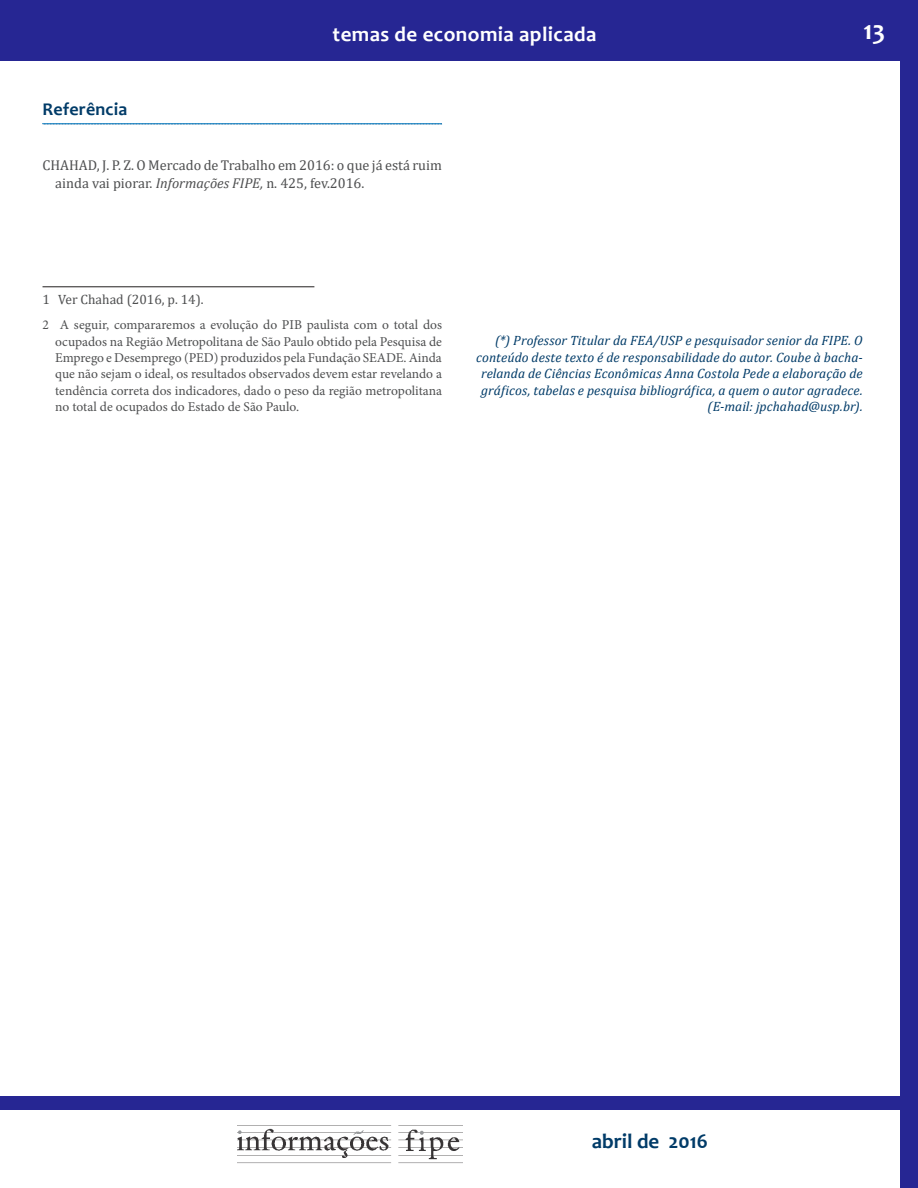
<style>
.page{position:relative;width:918px;height:1188px;background:#fff}
.page>*{position:absolute;margin:0;border:0;box-sizing:border-box;transform-origin:0 0}
.t1{font:700 27px "Candara";color:#fff}
.t2{font:700 21px "Candara";letter-spacing:.02em;color:#fff}
.t3{font:700 21px "Candara";color:#003b68}
.t4{font:700 18px "Candara";letter-spacing:.01em;color:#003b68}
.t5{font:14.25px/18px "Cambria";color:#4e4f50}
.t6{font:13.5px/16.5px "Minion Pro";color:#4e4f50;text-align:justify}
.t7{font:italic 13.5px/16.5px "Cambria";letter-spacing:.005em;color:#003b68;text-align:right}
.t8{font:13.5px "Cambria";color:#4e4f50}
.s1{font-style:italic}
</style>
<div class="page">
<div style="left:900px;top:0;width:18px;height:1188px;background:#262693"></div>
<div style="left:0;top:0;width:918px;height:61px;background:#262693"></div>
<img style="left:238px;top:1128px;width:225px;height:36px">
<div style="left:0;top:1097px;width:918px;height:13px;background:#262693"></div>
<svg style="left:42px;top:123px;width:400px;height:1px"></svg>
<hr style="left:43px;top:287px;width:271px;height:1px;background:#231f20">
<h3 class="t4" style="left:43px;top:98px;width:86px">Referência</h3>
<h2 class="t2" style="left:333px;top:21px;width:265px">temas de economia aplicada</h2>
<h1 class="t1" style="left:863px;top:13px;width:23px">13</h1>
<p class="t5" style="left:55px;top:156px;width:388px;text-indent:-13px">CHAHAD, J. P. Z. O Mercado de Trabalho em 2016: o que já está ruim ainda vai piorar. <span class="s1">Informações FIPE,</span> n. 425, fev.2016.</p>
<p class="t8" style="left:43px;top:291px;width:163px">1 Ver Chahad (2016, p. 14).</p>
<p class="t6" style="left:55px;top:317px;width:388px;text-indent:-13px">2 A seguir, compararemos a evolução do PIB paulista com o total dos ocupados na Região Metropolitana de São Paulo obtido pela Pesquisa de Emprego e Desemprego (PED) produzidos pela Fundação SEADE. Ainda que não sejam o ideal, os resultados observados devem estar revelando a tendência correta dos indicadores, dado o peso da região metropolitana no total de ocupados do Estado de São Paulo.</p>
<p class="t7" style="left:476px;top:332px;width:388px">(*) Professor Titular da FEA/USP e pesquisador senior da FIPE. O conteúdo deste texto é de responsabilidade do autor. Coube à bacha&shy;relanda de Ciências Econômicas Anna Costola Pede a elaboração de gráficos, tabelas e pesquisa bibliográfica, a quem o autor agradece. (E-mail: jpchahad@usp.br).</p>
<h2 class="t3" style="left:592px;top:1128px;width:118px">abril de 2016</h2>
</div>
